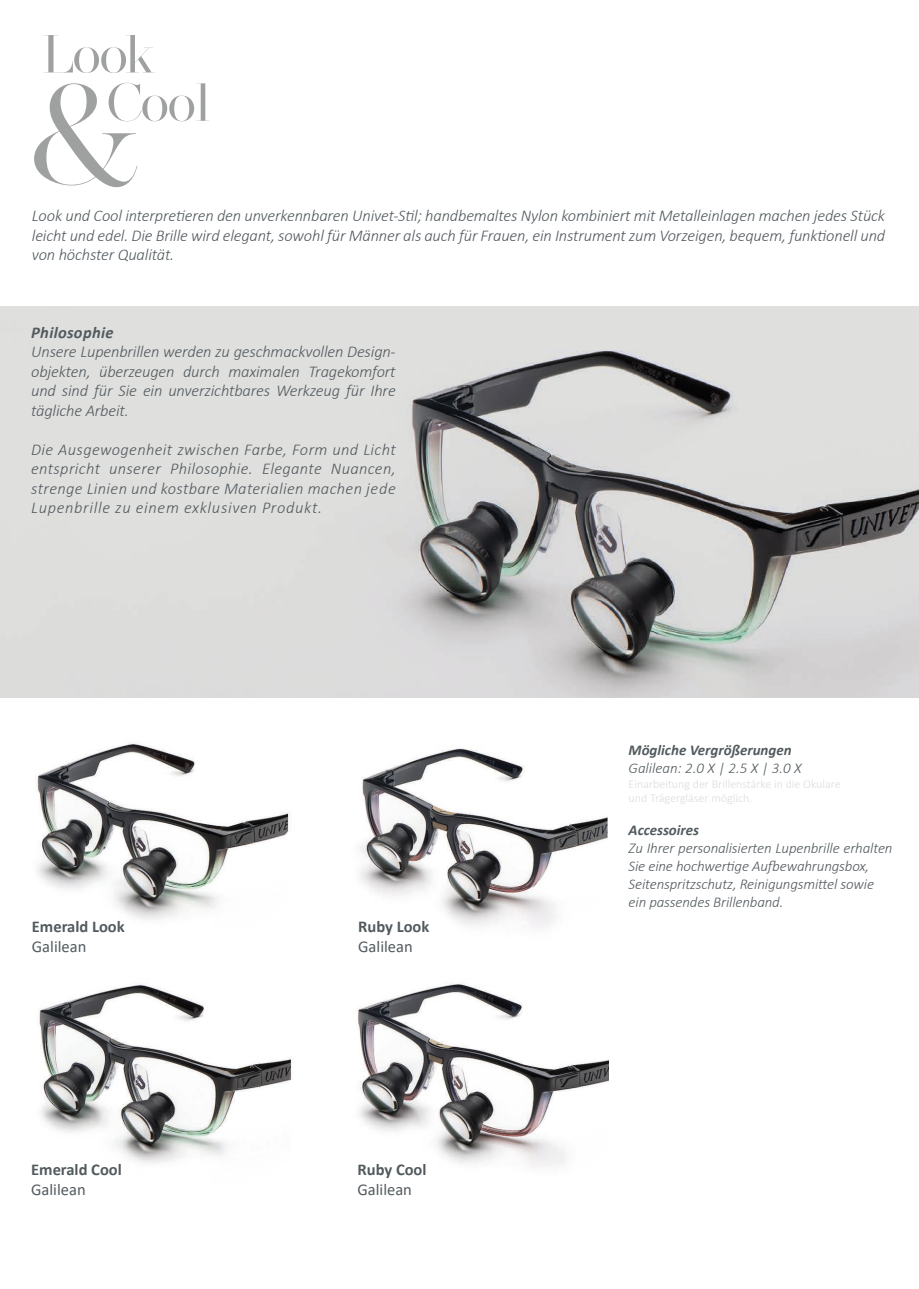
<style>
.page{position:relative;width:919px;height:1289px;background:#fff}
.page>*{position:absolute;margin:0;border:0;box-sizing:border-box;transform-origin:0 0}
.t1{font:italic 300 16.5px/19.5px "Calibri";letter-spacing:-.01em;color:#525a5e;text-align:justify}
.t2{font:700 16.5px "Calibri";color:#525a5e}
.t3{font:16.5px "Calibri";color:#525a5e}
.t4{font:italic 700 16.5px "Calibri";letter-spacing:.02em;color:#525a5e}
.t5{font:italic 300 15px/18px "Calibri";letter-spacing:-.01em;color:#525a5e}
.t6{font:italic 700 15px "Calibri";color:#525a5e}
.t7{font:300 12px "Calibri";color:#dfdbde}
</style>
<div class="page">
<svg style="left:34px;top:83px;width:174px;height:104px"></svg>
<svg style="left:43px;top:35px;width:112px;height:38px"></svg>
<img style="left:0;top:306px;width:918px;height:391px">
<img style="left:36px;top:742px;width:571px;height:186px">
<img style="left:39px;top:982px;width:569px;height:185px">
<p class="t1" style="left:32px;top:205px;width:854px">Look und Cool interpretieren den unverkennbaren Univet-Stil; handbemaltes Nylon kombiniert mit Metalleinlagen machen jedes Stück leicht und edel. Die Brille wird elegant, sowohl für Männer als auch für Frauen, ein Instrument zum Vorzeigen, bequem, funktionell und von höchster Qualität.</p>
<p class="t4" style="left:31px;top:321px;width:84px">Philosophie</p>
<p class="t1" style="left:31px;top:342px;width:366px">Unsere Lupenbrillen werden zu geschmackvollen Design&shy;objekten, überzeugen durch maximalen Tragekomfort und sind für Sie ein unverzichtbares Werkzeug für Ihre tägliche Arbeit.</p>
<p class="t1" style="left:31px;top:439px;width:366px">Die Ausgewogenheit zwischen Farbe, Form und Licht entspricht unserer Philosophie. Elegante Nuancen, strenge Linien und kostbare Materialien machen jede Lupenbrille zu einem exklusiven Produkt.</p>
<p class="t2" style="left:32px;top:914px;width:94px">Emerald Look</p>
<p class="t3" style="left:32px;top:934px;width:56px">Galilean</p>
<p class="t2" style="left:31px;top:1158px;width:92px">Emerald Cool</p>
<p class="t3" style="left:31px;top:1178px;width:56px">Galilean</p>
<p class="t2" style="left:358px;top:914px;width:73px">Ruby Look</p>
<p class="t3" style="left:358px;top:934px;width:56px">Galilean</p>
<p class="t2" style="left:357px;top:1158px;width:71px">Ruby Cool</p>
<p class="t3" style="left:357px;top:1178px;width:56px">Galilean</p>
<p class="t6" style="left:628px;top:739px;width:164px">Mögliche Vergrößerungen</p>
<p class="t5" style="left:628px;top:759px;width:175px">Galilean: 2.0 X | 2.5 X | 3.0 X</p>
<p class="t7" style="left:628px;top:776px;width:213px">Einarbeitung der Brillenstärke in die Okulare</p>
<p class="t7" style="left:628px;top:790px;width:125px">und Trägergläser möglich.</p>
<p class="t6" style="left:628px;top:819px;width:72px">Accessoires</p>
<p class="t5" style="left:628px;top:838px;width:265px">Zu Ihrer personalisierten Lupenbrille erhalten<br>Sie eine hochwertige Aufbewahrungsbox,</p>
<p class="t5" style="left:628px;top:874px;width:247px">Seitenspritzschutz, Reinigungsmittel sowie ein passendes Brillenband.</p>
</div>
